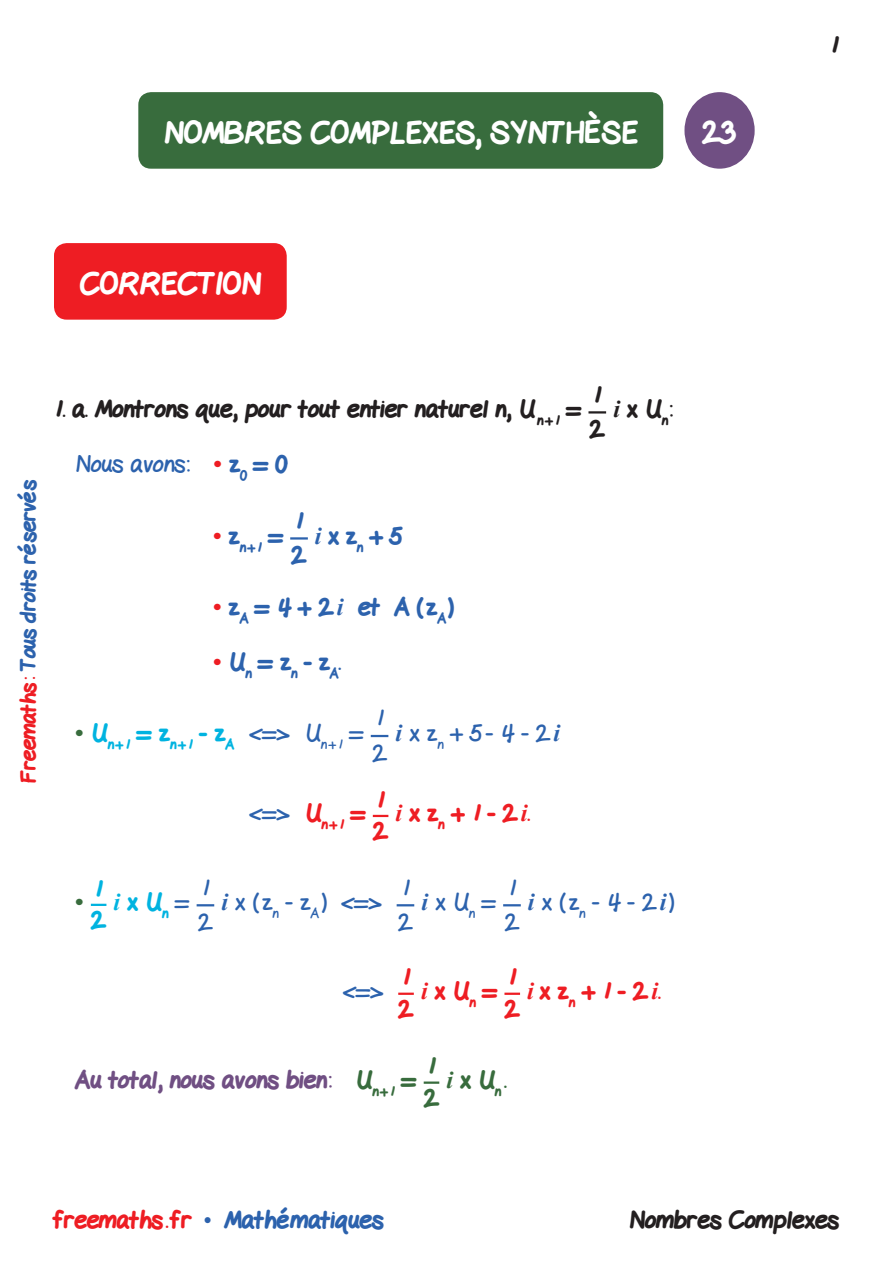
<style>
.page{position:relative;width:893px;height:1263px;background:#fff}
.page>*{position:absolute;margin:0;border:0;box-sizing:border-box;transform-origin:0 0}
.t1{font:800 30px "Gel Pen";color:#fff}
.t2{font:24px/34.2px "Gel Pen";color:#2c62ad}
.t3{font:800 24px/34.2px "Gel Pen";color:#231f20}
.t4{font:800 24px/34.2px "Gel Pen";color:#2c62ad}
.t5{font:800 24px/31.5px "Gel Pen";color:#ee1d23}
.t6{font:800 24px "Gel Pen";color:#704f83}
.t7{font:800 24px/31.5px "Gel Pen";color:#00b3e0}
.t8{font:800 24px/31.5px "Gel Pen";color:#386c3d}
.t9{font:700 24px "Times New Roman";color:#386c3d}
.t10{font:800 21px "Gel Pen";letter-spacing:-.01em;color:#2c62ad}
.t11{font:800 13.95px "Gel Pen";color:#00b3e0}
.t12{font:800 13.95px "Gel Pen";color:#2c62ad}
.s1{color:#ee1d23}
.s2{font-family:"Times New Roman";font-weight:700;color:#ee1d23}
.s3{font-weight:800}
.s4{font-family:"Times New Roman";font-weight:700;font-style:italic}
.s5{font-weight:400;color:#2c62ad}
.s6{font-weight:800;color:#ee1d23}
.s7{color:#386c3d}
.s8{font-family:"Times New Roman";font-weight:400}
</style>
<div class="page">
<div style="left:54px;top:243px;width:233px;height:77px;background:#ee1d23;border-radius:13px"></div>
<svg style="left:588px;top:411px;width:18px;height:2px"></svg>
<hr style="left:290px;top:537px;width:18px;height:3px;background:#2c62ad">
<svg style="left:371px;top:735px;width:17px;height:2px"></svg>
<svg style="left:373px;top:815px;width:15px;height:2px"></svg>
<svg style="left:91px;top:904px;width:15px;height:2px"></svg>
<svg style="left:197px;top:904px;width:17px;height:2px"></svg>
<svg style="left:397px;top:904px;width:17px;height:2px"></svg>
<svg style="left:503px;top:904px;width:18px;height:2px"></svg>
<svg style="left:398px;top:993px;width:16px;height:2px"></svg>
<svg style="left:504px;top:993px;width:16px;height:2px"></svg>
<hr style="left:424px;top:1081px;width:15px;height:3px;background:#386c3d">
<div style="left:138px;top:92px;width:525px;height:77px;background:#386c3d;border-radius:13px"></div>
<div style="left:684px;top:92px;width:71px;height:77px;background:#704f83;border-radius:50%"></div>
<p class="t1" style="left:164px;top:109px;width:475px">NOMBRES COMPLEXES, SYNTHÈSE</p>
<p class="t1" style="left:702px;top:109px;width:35px">23</p>
<p class="t3" style="left:830px;top:26px;width:10px">1</p>
<p class="t1" style="left:80px;top:260px;width:183px">CORRECTION</p>
<p class="t10" style="left:12px;top:783px;width:305px;rotate:-90deg"><span class="s1">Freemaths:</span> Tous droits réservés</p>
<p class="t3" style="left:54px;top:390px;width:529px">1. a. Montrons que, pour tout entier naturel n, U<sub>n+1</sub> =</p>
<p class="t2" style="left:75px;top:444px;width:214px">Nous avons: <span class="s2">•</span> <span class="s3">z</span><sub>0</sub> <span class="s3">= 0</span></p>
<p class="t3" style="left:590px;top:376px;width:17px">1<br>2</p>
<p class="t3" style="left:613px;top:390px;width:61px"><span class="s4">i</span> x U<sub>n</sub>:</p>
<p class="t4" style="left:291px;top:502px;width:17px">1<br>2</p>
<p class="t12" style="left:213px;top:536px;width:72px"><sup>•</sup> <sup>z</sup>n+1 <sup>=</sup></p>
<p class="t4" style="left:315px;top:516px;width:89px"><span class="s4">i</span> x z<sub>n</sub> + 5</p>
<p class="t4" style="left:213px;top:588px;width:242px"><span class="s2">•</span> z<sub>A</sub> = 4 + 2<span class="s4">i</span> et A (z<sub>A</sub>)</p>
<p class="t4" style="left:213px;top:642px;width:129px"><span class="s2">•</span> U<sub>n</sub> = z<sub>n</sub> - z<sub>A</sub>.</p>
<p class="t11" style="left:75px;top:733px;width:290px"><sup>•</sup> <sup>U</sup>n+1 <sup>=</sup> <sup>z</sup>n+1 <sup>-</sup> <sup>z</sup>A <sup>&lt;=&gt;</sup> <sup>U</sup><span class="s5">n+1</span> <sup>=</sup></p>
<p class="t2" style="left:372px;top:698px;width:16px">1<br>2</p>
<p class="t2" style="left:396px;top:713px;width:166px"><span class="s4">i</span> x z<sub>n</sub> + 5- 4 - 2<span class="s4">i</span></p>
<p class="t5" style="left:373px;top:782px;width:17px">1<br>2</p>
<p class="t2" style="left:250px;top:794px;width:118px">&lt;=&gt; <span class="s6">U</span><sub>n+1</sub> <span class="s6">=</span></p>
<p class="t5" style="left:396px;top:796px;width:136px"><span class="s4">i</span> x z<sub>n</sub> + 1 - 2<span class="s4">i</span>.</p>
<p class="t9" style="left:75px;top:886px;width:10px">•</p>
<p class="t7" style="left:91px;top:871px;width:17px">1<br>2</p>
<p class="t7" style="left:114px;top:885px;width:77px"><span class="s4">i</span> x U<sub>n</sub> <span class="s5">=</span></p>
<p class="t2" style="left:198px;top:868px;width:16px">1<br>2</p>
<p class="t2" style="left:221px;top:882px;width:162px"><span class="s4">i</span> x ( z<sub>n</sub> - z<sub>A</sub> ) &lt;=&gt;</p>
<p class="t2" style="left:398px;top:868px;width:16px">1<br>2</p>
<p class="t2" style="left:421px;top:882px;width:76px"><span class="s4">i</span> x U<sub>n</sub> =</p>
<p class="t2" style="left:504px;top:868px;width:16px">1<br>2</p>
<p class="t2" style="left:528px;top:882px;width:147px"><span class="s4">i</span> x (z<sub>n</sub> - 4 - 2<span class="s4">i</span>)</p>
<p class="t2" style="left:343px;top:971px;width:42px">&lt;=&gt;</p>
<p class="t5" style="left:398px;top:960px;width:17px">1<br>2</p>
<p class="t5" style="left:505px;top:960px;width:17px">1<br>2</p>
<p class="t5" style="left:421px;top:973px;width:78px"><span class="s4">i</span> x U<sub>n</sub> =</p>
<p class="t5" style="left:527px;top:973px;width:135px"><span class="s4">i</span> x z<sub>n</sub> + 1 - 2<span class="s4">i</span>.</p>
<p class="t6" style="left:75px;top:1061px;width:343px">Au total, nous avons bien: <span class="s7">U</span><sub>n+1</sub> <span class="s7">=</span></p>
<p class="t8" style="left:424px;top:1048px;width:17px">1<br>2</p>
<p class="t8" style="left:446px;top:1062px;width:62px"><span class="s4">i</span> x U<sub>n</sub>.</p>
<p class="t4" style="left:54px;top:1201px;width:331px"><span class="s1">freemaths . fr</span> <span class="s8">•</span> Mathématiques</p>
<p class="t3" style="left:629px;top:1201px;width:211px">Nombres Complexes</p>
</div>
